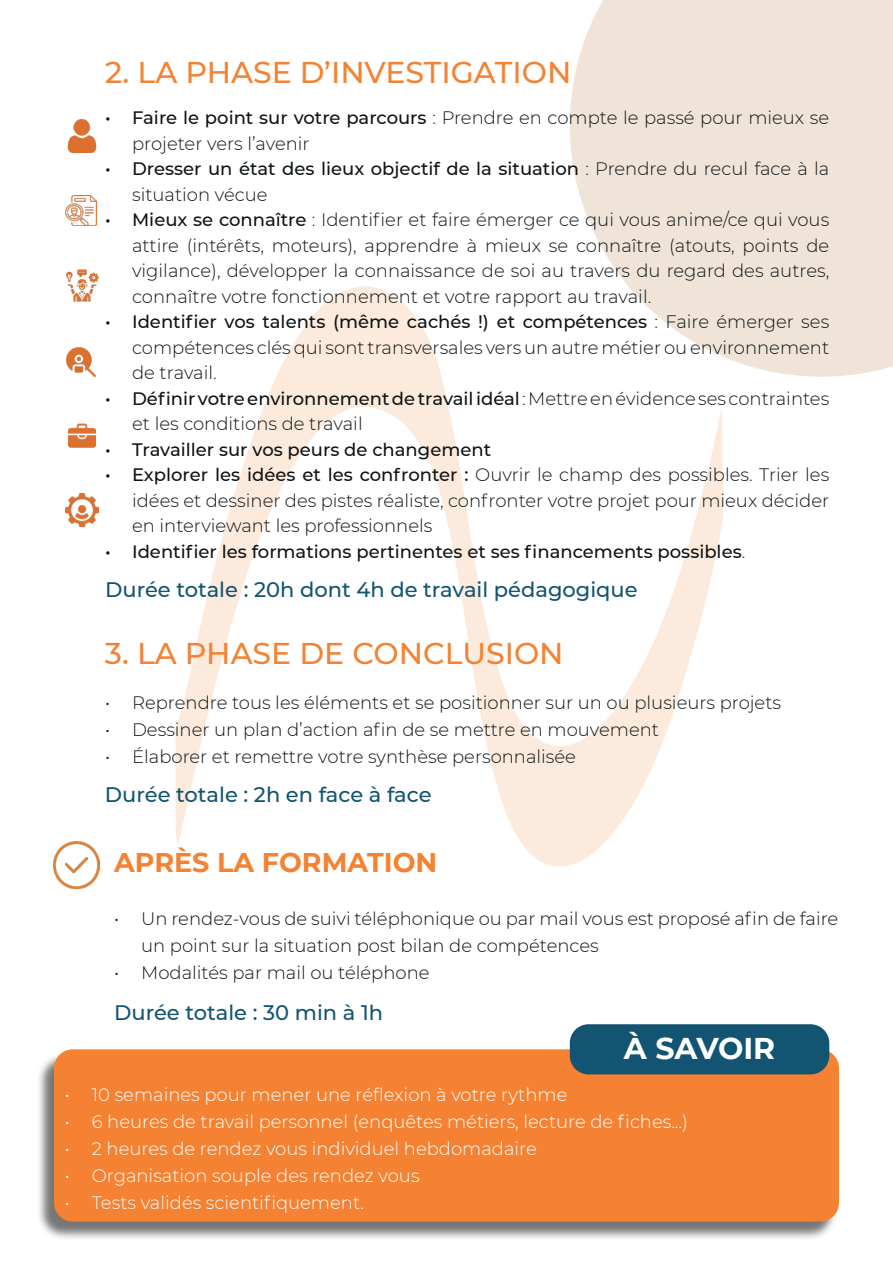
<style>
.page{position:relative;width:893px;height:1263px;background:#fff}
.page>*{position:absolute;margin:0;border:0;box-sizing:border-box;transform-origin:0 0}
.t1{font:500 30px "Montserrat";color:#f48232}
.t2{font:700 30px "Montserrat";color:#fff}
.t3{font:700 27px "Montserrat";color:#f48232}
.t4{font:500 21px "Montserrat";color:#125471}
.t5{font:300 18px/25.5px "Montserrat";color:#0f1414}
.t6{font:300 18px "Montserrat";color:#fff}
.t7{font:500 18px/25.5px "Montserrat";color:#0f1414}
.s1{font-weight:500}
.s2{font-weight:300}
</style>
<div class="page">
<div style="left:570px;top:0;width:323px;height:377px;background:#f0e4d9"></div>
<img style="left:176px;top:286px;width:548px;height:580px">
<img style="left:67px;top:119px;width:30px;height:33px">
<img style="left:68px;top:423px;width:28px;height:25px">
<img style="left:65px;top:493px;width:33px;height:33px">
<img style="left:66px;top:347px;width:30px;height:31px">
<img style="left:66px;top:269px;width:32px;height:33px">
<img style="left:66px;top:195px;width:31px;height:31px">
<div style="left:36px;top:1052px;width:802px;height:189px;background:#4b4a4a;opacity:.75"></div>
<div style="left:55px;top:1050px;width:783px;height:171px;background:#f48232;border-radius:18px"></div>
<div style="left:54px;top:1049px;width:785px;height:172px;border:2px solid #f48232;border-radius:18px"></div>
<div style="left:571px;top:1025px;width:257px;height:49px;background:#125471;border-radius:18px"></div>
<div style="left:570px;top:1024px;width:259px;height:50px;border:2px solid #125471;border-radius:18px"></div>
<img style="left:53px;top:842px;width:47px;height:46px">
<p class="t1" style="left:105px;top:52px;width:468px">2. LA PHASE D’INVESTIGATION</p>
<p class="t5" style="left:132px;top:104px;width:699px;text-indent:-27px"><span class="s1">• Faire le point sur votre parcours</span> : Prendre en compte le passé pour mieux se projeter vers l’avenir</p>
<p class="t7" style="left:132px;top:155px;width:699px;text-indent:-27px">• Dresser un état des lieux objectif de la situation <span class="s2">: Prendre du recul face à la situation vécue</span></p>
<p class="t5" style="left:132px;top:206px;width:699px;text-align:justify;text-indent:-27px"><span class="s1">• Mieux se connaître</span> : Identifier et faire émerger ce qui vous anime/ce qui vous attire (intérêts, moteurs), apprendre à mieux se connaître (atouts, points de vigilance), développer la connaissance de soi au travers du regard des autres, connaître votre fonctionnement et votre rapport au travail.</p>
<p class="t5" style="left:132px;top:308px;width:699px;text-align:justify;text-indent:-27px"><span class="s1">• Identifier vos talents (même cachés !) et compétences</span> : Faire émerger ses compétences clés qui sont transversales vers un autre métier ou environnement de travail.</p>
<p class="t5" style="left:132px;top:385px;width:699px;text-indent:-27px"><span class="s1">• Définir votre environnement de travail idéal</span> : Mettre en évidence ses contraintes et les conditions de travail</p>
<p class="t7" style="left:105px;top:436px;width:388px">• Travailler sur vos peurs de changement</p>
<p class="t5" style="left:132px;top:461px;width:699px;text-align:justify;text-indent:-27px"><span class="s1">• Explorer les idées et les confronter :</span> Ouvrir le champ des possibles. Trier les idées et dessiner des pistes réaliste, confronter votre projet pour mieux décider en interviewant les professionnels</p>
<p class="t7" style="left:105px;top:538px;width:642px">• Identifier les formations pertinentes et ses financements possibles<span class="s2">.</span></p>
<p class="t4" style="left:105px;top:575px;width:534px">Durée totale : 20h dont 4h de travail pédagogique</p>
<p class="t1" style="left:105px;top:633px;width:460px">3. LA PHASE DE CONCLUSION</p>
<p class="t5" style="left:105px;top:689px;width:677px">• Reprendre tous les éléments et se positionner sur un ou plusieurs projets</p>
<p class="t5" style="left:105px;top:716px;width:555px">• Dessiner un plan d’action afin de se mettre en mouvement</p>
<p class="t5" style="left:105px;top:743px;width:472px">• Élaborer et remettre votre synthèse personnalisée</p>
<p class="t4" style="left:105px;top:779px;width:328px">Durée totale : 2h en face à face</p>
<p class="t3" style="left:114px;top:843px;width:325px">APRÈS LA FORMATION</p>
<p class="t5" style="left:141px;top:905px;width:699px;line-height:27px;text-indent:-27px">• Un rendez-vous de suivi téléphonique ou par mail vous est proposé afin de faire un point sur la situation post bilan de compétences</p>
<p class="t5" style="left:114px;top:960px;width:317px">• Modalités par mail ou téléphone</p>
<p class="t4" style="left:114px;top:998px;width:270px">Durée totale : 30 min à 1h</p>
<p class="t2" style="left:624px;top:1027px;width:153px">À SAVOIR</p>
<p class="t6" style="left:65px;top:1082px;width:504px">• 10 semaines pour mener une réflexion à votre rythme</p>
<p class="t6" style="left:65px;top:1109px;width:625px">• 6 heures de travail personnel (enquêtes métiers, lecture de fiches...)</p>
<p class="t6" style="left:65px;top:1136px;width:473px">• 2 heures de rendez vous individuel hebdomadaire</p>
<p class="t6" style="left:65px;top:1163px;width:356px">• Organisation souple des rendez vous</p>
<p class="t6" style="left:65px;top:1190px;width:301px">• Tests validés scientifiquement.</p>
</div>
